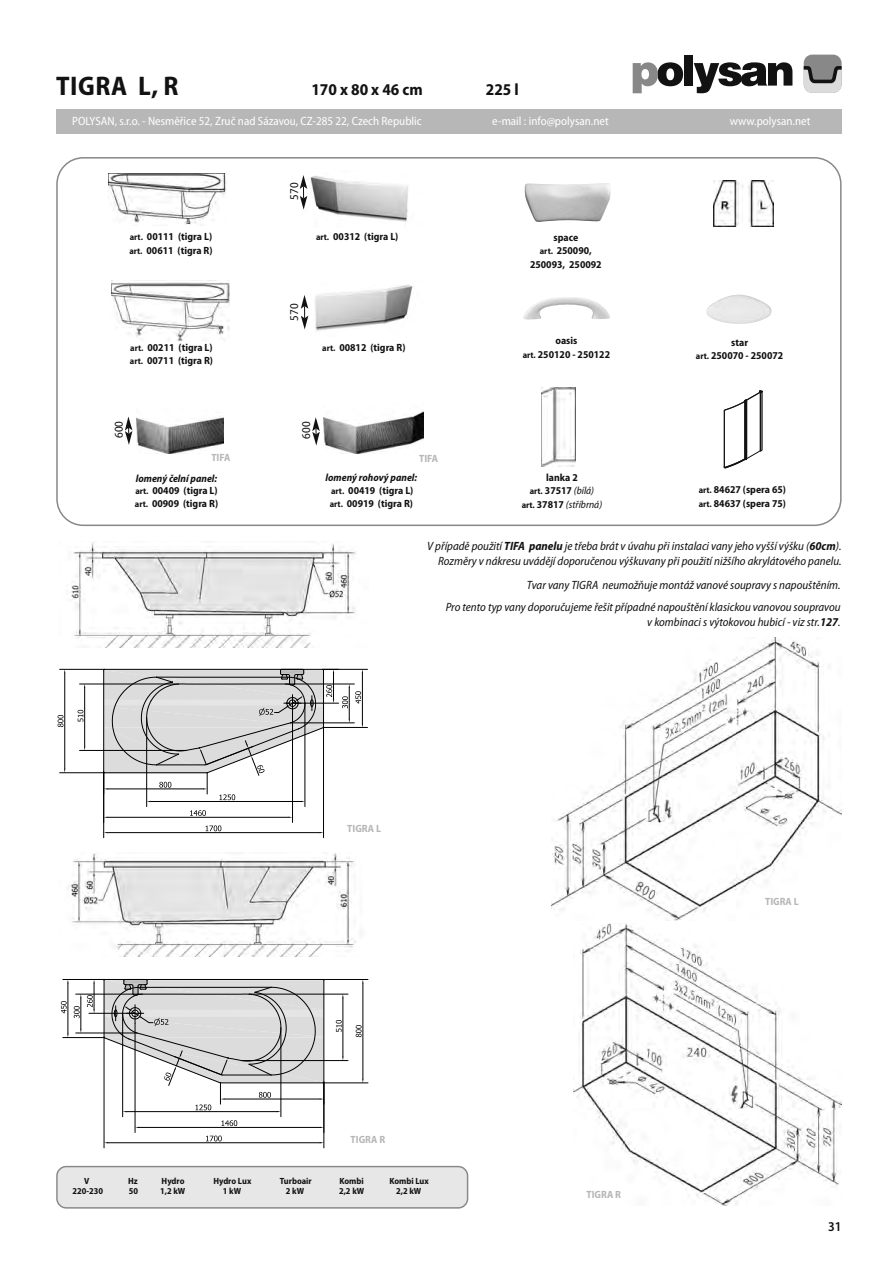
<style>
.page{position:relative;width:895px;height:1263px;background:#fff}
.page>*{position:absolute;margin:0;border:0;box-sizing:border-box;transform-origin:0 0}
.t1{font:700 semi-condensed 27px "Myriad Pro";letter-spacing:.02em;color:#121212}
.t2{font:700 semi-condensed 16.5px "Myriad Pro";color:#121212}
.t3{font:600 semi-condensed 13.5px "Myriad Pro";color:#121212}
.t4{font:italic semi-condensed 12px/14.4px "Myriad Pro";color:#121212;text-align:right}
.t5{font:semi-condensed 12px "Myriad Pro";color:#fff}
.t6{font:semi-condensed 12px "Myriad Pro";color:#121212}
.t7{font:700 semi-condensed 10.5px/13.5px "Myriad Pro";color:#121212;text-align:center}
.t8{font:700 semi-condensed 10.5px "Myriad Pro";color:#b7b7b7}
.t9{font:700 semi-condensed 9px "Myriad Pro";color:#121212}
.s1{font-size:9px}
.s2{font-style:italic}
.s3{font-weight:400;font-style:italic}
.s4{font-weight:700}
</style>
<div class="page">
<svg style="left:56px;top:157px;width:785px;height:369px"></svg>
<div style="left:684px;top:55px;width:9px;height:31px;background:#121212"></div>
<svg style="left:693px;top:62px;width:99px;height:31px"></svg>
<div style="left:803px;top:55px;width:38px;height:38px;background:#888;border-radius:8px"></div>
<svg style="left:803px;top:64px;width:38px;height:29px"></svg>
<svg style="left:632px;top:62px;width:51px;height:31px"></svg>
<div style="left:56px;top:110px;width:785px;height:24px;background:#b7b7b7"></div>
<img style="left:573px;top:923px;width:268px;height:282px">
<div style="left:108px;top:170px;width:118px;height:56px;background:linear-gradient(to right,#fff,#fff)"></div>
<img style="left:108px;top:174px;width:118px;height:52px">
<img style="left:112px;top:281px;width:117px;height:60px">
<img style="left:136px;top:404px;width:87px;height:49px">
<svg style="left:56px;top:1165px;width:412px;height:43px;background:#e2e2e2"></svg>
<img style="left:323px;top:403px;width:100px;height:50px">
<img style="left:299px;top:279px;width:125px;height:57px">
<div style="left:687px;top:180px;width:113px;height:47px;background:#fff"></div>
<img style="left:713px;top:180px;width:60px;height:47px">
<svg style="left:312px;top:417px;width:8px;height:28px"></svg>
<svg style="left:125px;top:416px;width:7px;height:29px"></svg>
<img style="left:298px;top:170px;width:125px;height:57px">
<img style="left:523px;top:297px;width:87px;height:22px">
<img style="left:706px;top:295px;width:65px;height:29px">
<svg style="left:300px;top:175px;width:7px;height:35px"></svg>
<svg style="left:301px;top:295px;width:7px;height:34px"></svg>
<div style="left:541px;top:387px;width:54px;height:83px;background:#fff"></div>
<img style="left:541px;top:387px;width:35px;height:79px">
<img style="left:524px;top:183px;width:87px;height:39px">
<div style="left:718px;top:388px;width:48px;height:81px;background:#fff"></div>
<svg style="left:724px;top:390px;width:39px;height:79px"></svg>
<hr style="left:323px;top:979px;width:45px;height:1px;background:#000">
<hr style="left:323px;top:1082px;width:45px;height:1px;background:#000">
<hr style="left:362px;top:983px;width:1px;height:95px;background:#000">
<svg style="left:355px;top:1025px;width:6px;height:12px"></svg>
<hr style="left:249px;top:993px;width:99px;height:1px;background:#000">
<hr style="left:241px;top:1060px;width:107px;height:1px;background:#000">
<hr style="left:342px;top:998px;width:1px;height:58px;background:#000">
<svg style="left:336px;top:1020px;width:5px;height:11px"></svg>
<hr style="left:63px;top:979px;width:42px;height:1px;background:#000">
<hr style="left:63px;top:1037px;width:41px;height:1px;background:#000">
<hr style="left:68px;top:983px;width:1px;height:50px;background:#000">
<svg style="left:61px;top:1001px;width:6px;height:12px"></svg>
<hr style="left:76px;top:993px;width:66px;height:1px;background:#000">
<hr style="left:76px;top:1032px;width:61px;height:1px;background:#000">
<hr style="left:81px;top:998px;width:1px;height:30px;background:#000">
<svg style="left:74px;top:1006px;width:6px;height:12px"></svg>
<hr style="left:135px;top:1023px;width:1px;height:109px;background:#000">
<hr style="left:139px;top:1127px;width:181px;height:1px;background:#000">
<svg style="left:221px;top:1120px;width:16px;height:6px"></svg>
<hr style="left:280px;top:1027px;width:1px;height:89px;background:#000">
<hr style="left:122px;top:1013px;width:1px;height:103px;background:#000">
<hr style="left:323px;top:1082px;width:1px;height:65px;background:#000">
<hr style="left:104px;top:1037px;width:1px;height:110px;background:#000">
<hr style="left:108px;top:1142px;width:212px;height:1px;background:#000">
<svg style="left:206px;top:1135px;width:16px;height:6px"></svg>
<svg style="left:87px;top:979px;width:238px;height:133px"></svg>
<img style="left:67px;top:852px;width:289px;height:104px">
<svg style="left:57px;top:668px;width:311px;height:171px"></svg>
<hr style="left:60px;top:669px;width:44px;height:1px;background:#000">
<hr style="left:60px;top:772px;width:44px;height:1px;background:#000">
<hr style="left:64px;top:673px;width:1px;height:95px;background:#000">
<svg style="left:58px;top:715px;width:5px;height:12px"></svg>
<hr style="left:79px;top:683px;width:99px;height:1px;background:#000">
<hr style="left:79px;top:750px;width:107px;height:1px;background:#000">
<hr style="left:84px;top:688px;width:1px;height:58px;background:#000">
<svg style="left:78px;top:710px;width:5px;height:11px"></svg>
<hr style="left:323px;top:669px;width:44px;height:1px;background:#000">
<hr style="left:323px;top:727px;width:44px;height:1px;background:#000">
<hr style="left:292px;top:713px;width:1px;height:109px;background:#000">
<hr style="left:108px;top:817px;width:180px;height:1px;background:#000">
<svg style="left:190px;top:810px;width:16px;height:6px"></svg>
<hr style="left:146px;top:717px;width:1px;height:89px;background:#000">
<hr style="left:304px;top:703px;width:1px;height:103px;background:#000">
<hr style="left:103px;top:772px;width:1px;height:65px;background:#000">
<hr style="left:323px;top:727px;width:1px;height:110px;background:#000">
<hr style="left:108px;top:832px;width:211px;height:1px;background:#000">
<svg style="left:206px;top:825px;width:15px;height:6px"></svg>
<svg style="left:103px;top:668px;width:260px;height:134px"></svg>
<img style="left:71px;top:541px;width:285px;height:106px">
<img style="left:551px;top:637px;width:290px;height:283px">
<h1 class="t1" style="left:56px;top:75px;width:124px">TIGRA L, R</h1>
<h2 class="t2" style="left:311px;top:83px;width:113px">170 x 80 x 46 cm</h2>
<h2 class="t2" style="left:486px;top:83px;width:34px">225 l</h2>
<p class="t5" style="left:72px;top:113px;width:351px">POLYSAN, s.r.o. - Nesměřice 52, Zruč nad Sázavou, CZ-285 22, Czech Republic</p>
<p class="t5" style="left:492px;top:113px;width:118px">e-mail : info@polysan.net</p>
<p class="t5" style="left:729px;top:113px;width:82px">www.polysan.net</p>
<p class="t7" style="left:129px;top:230px;width:85px;text-align:left"><span class="s1">art.</span> 00111 (tigra L) <span class="s1">art.</span> 00611 (tigra R)</p>
<p class="t6" style="left:287px;top:199px;width:19px;rotate:-90deg">570</p>
<p class="t7" style="left:316px;top:230px;width:84px"><span class="s1">art.</span> 00312 (tigra L)</p>
<p class="t6" style="left:287px;top:320px;width:19px;rotate:-90deg">570</p>
<p class="t7" style="left:130px;top:341px;width:85px;text-align:left"><span class="s1">art.</span> 00211 (tigra L) <span class="s1">art.</span> 00711 (tigra R)</p>
<p class="t7" style="left:322px;top:341px;width:85px"><span class="s1">art.</span> 00812 (tigra R)</p>
<p class="t6" style="left:111px;top:438px;width:19px;rotate:-90deg">600</p>
<p class="t6" style="left:299px;top:438px;width:19px;rotate:-90deg">600</p>
<p class="t8" style="left:211px;top:453px;width:20px">TIFA</p>
<p class="t8" style="left:419px;top:454px;width:20px">TIFA</p>
<p class="t7" style="left:135px;top:473px;width:85px;line-height:12.6px;text-align:justify"><span class="s2">lomený čelní panel: </span><span class="s1">art.</span> 00409 (tigra L) <span class="s1">art.</span> 00909 (tigra R)</p>
<p class="t7" style="left:325px;top:472px;width:93px;line-height:12.6px"><span class="s2">lomený rohový panel: </span><span class="s1">art.</span> 00419 (tigra L) <span class="s1">art.</span> 00919 (tigra R)</p>
<p class="t7" style="left:530px;top:231px;width:73px">space<br><span class="s1">art.</span> 250090,<br>250093, 250092</p>
<p class="t7" style="left:522px;top:335px;width:89px">oasis<br><span class="s1">art.</span> 250120 - 250122</p>
<p class="t7" style="left:521px;top:471px;width:82px">lanka 2<br><span class="s1">art.</span> 37517 <span class="s3">(bílá)<br></span><span class="s1">art.</span> 37817 <span class="s3">(stříbrná)</span></p>
<p class="t7" style="left:696px;top:336px;width:89px">star<br><span class="s1">art.</span> 250070 - 250072</p>
<p class="t7" style="left:698px;top:484px;width:89px;text-align:left"><span class="s1">art.</span> 84627 (spera 65) <span class="s1">art.</span> 84637 (spera 75)</p>
<p class="t4" style="left:427px;top:540px;width:416px">V případě použití <span class="s4">TIFA panelu</span> je třeba brát v úvahu při instalaci vany jeho vyšší výšku (<span class="s4">60cm</span>).<br>Rozměry v nákresu uvádějí doporučenou výškuvany při použití nižšího akrylátového panelu.</p>
<p class="t4" style="left:445px;top:574px;width:396px;line-height:22.4px">Tvar vany TIGRA neumožňuje montáž vanové soupravy s napouštěním.<br>Pro tento typ vany doporučujeme řešit případné napouštění klasickou vanovou soupravou</p>
<p class="t4" style="left:647px;top:615px;width:195px">v kombinaci s výtokovou hubicí - viz str.<span class="s4">127</span>.</p>
<p class="t8" style="left:347px;top:824px;width:35px">TIGRA L</p>
<p class="t8" style="left:765px;top:897px;width:35px">TIGRA L</p>
<p class="t8" style="left:350px;top:1135px;width:36px">TIGRA R</p>
<p class="t9" style="left:84px;top:1177px;width:7px">V</p>
<p class="t9" style="left:128px;top:1177px;width:11px">Hz</p>
<p class="t9" style="left:162px;top:1177px;width:24px">Hydro</p>
<p class="t9" style="left:213px;top:1177px;width:39px">Hydro Lux</p>
<p class="t9" style="left:280px;top:1177px;width:33px">Turboair</p>
<p class="t9" style="left:339px;top:1177px;width:26px">Kombi</p>
<p class="t9" style="left:389px;top:1177px;width:41px">Kombi Lux</p>
<p class="t9" style="left:73px;top:1187px;width:32px">220-230</p>
<p class="t9" style="left:129px;top:1187px;width:11px">50</p>
<p class="t9" style="left:160px;top:1187px;width:27px">1,2 kW</p>
<p class="t9" style="left:223px;top:1187px;width:20px">1 kW</p>
<p class="t9" style="left:286px;top:1187px;width:20px">2 kW</p>
<p class="t9" style="left:339px;top:1187px;width:27px">2,2 kW</p>
<p class="t9" style="left:396px;top:1187px;width:27px">2,2 kW</p>
<p class="t8" style="left:586px;top:1190px;width:36px">TIGRA R</p>
<p class="t3" style="left:828px;top:1218px;width:15px">31</p>
</div>
